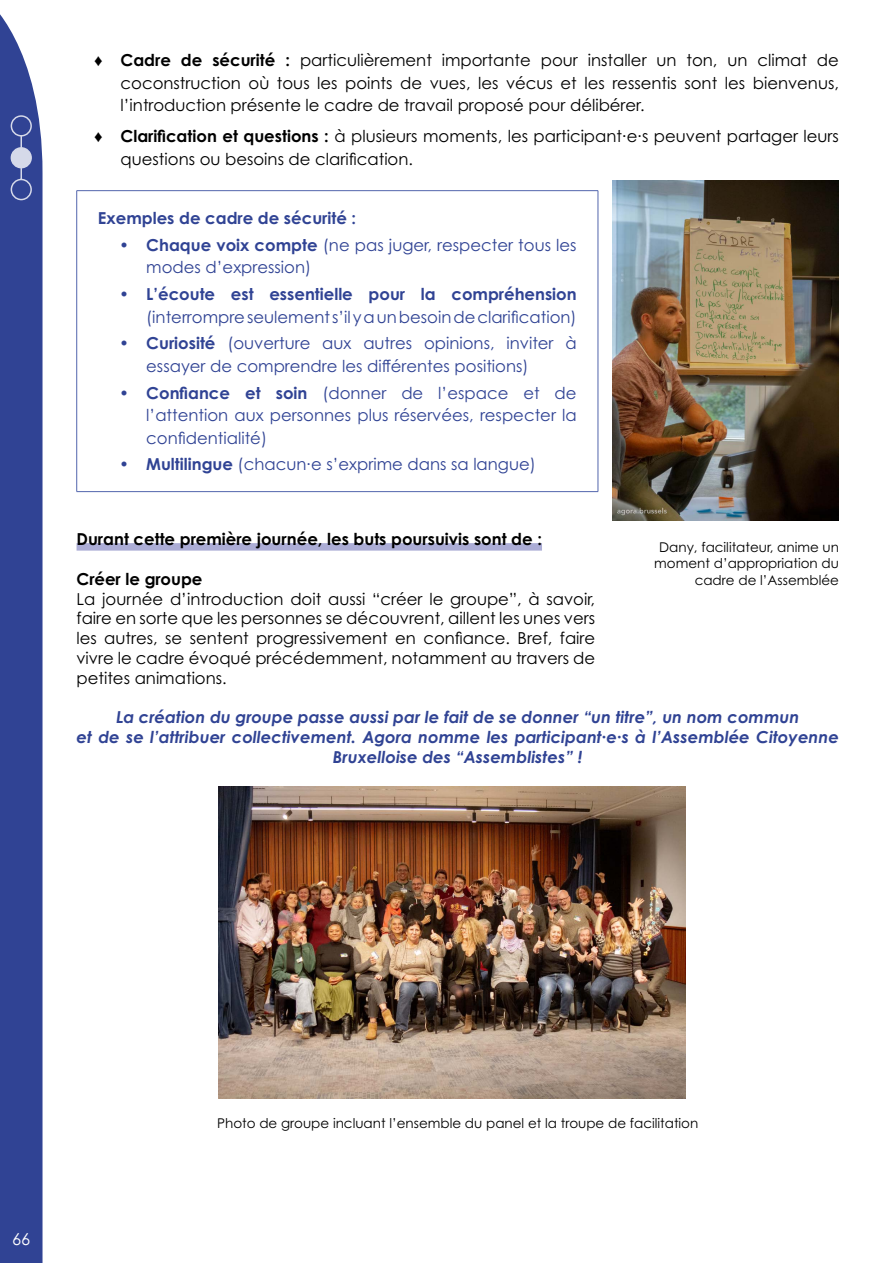
<style>
.page{position:relative;width:893px;height:1263px;background:#fff}
.page>*{position:absolute;margin:0;border:0;box-sizing:border-box;transform-origin:0 0}
.t1{font:16.5px/19.8px "Century Gothic Pro";color:#000;text-align:justify}
.t2{font:16.5px/22.5px "Century Gothic Pro";color:#304394}
.t3{font:italic 700 16.5px/19.8px "Century Gothic Pro";color:#304394;text-align:center}
.t4{font:700 16.5px "Century Gothic Pro";color:#000}
.t5{font:700 16.5px "Century Gothic Pro";color:#304394}
.t6{font:16.5px "Century Gothic Pro";color:#fff}
.t7{font:13.5px/16.2px "Century Gothic Pro";color:#000;text-align:right}
.s1{font-family:"Andale Mono"}
.s2{font-weight:700}
</style>
<div class="page">
<div style="left:0;top:14px;width:43px;height:1249px;background:#304394"></div>
<div style="left:11px;top:115px;width:21px;height:22px;border:2px solid #fff;border-radius:50%"></div>
<svg style="left:10px;top:134px;width:23px;height:67px;background:#6573af"></svg>
<img style="left:612px;top:181px;width:227px;height:340px">
<div style="left:77px;top:543px;width:465px;height:8px;background:#acadd6"></div>
<hr style="left:77px;top:190px;width:521px;height:1px;background:#5265ad">
<hr style="left:76px;top:191px;width:1px;height:300px;background:#5265ad">
<hr style="left:598px;top:191px;width:1px;height:300px;background:#5265ad">
<hr style="left:77px;top:491px;width:521px;height:1px;background:#5265ad">
<img style="left:218px;top:786px;width:468px;height:312px">
<p class="t1" style="left:121px;top:49px;width:720px;line-height:22.5px;text-indent:-27px"><span class="s1">♦</span> <span class="s2">Cadre de sécurité :</span> particulièrement importante pour installer un ton, un climat de coconstruction où tous les points de vues, les vécus et les ressentis sont les bienvenus, l’introduction présente le cadre de travail proposé pour délibérer.</p>
<p class="t1" style="left:121px;top:125px;width:720px;line-height:22.5px;text-indent:-27px"><span class="s1">♦</span> <span class="s2">Clarification et questions :</span> à plusieurs moments, les participant·e·s peuvent partager leurs questions ou besoins de clarification.</p>
<p class="t5" style="left:98px;top:208px;width:260px">Exemples de cadre de sécurité :</p>
<p class="t2" style="left:146px;top:233px;width:432px;text-indent:-27px">• <span class="s2">Chaque voix compte</span> (ne pas juger, respecter tous les modes d’expression)</p>
<p class="t2" style="left:119px;top:283px;width:459px;text-align:right">• <span class="s2">L’écoute est essentielle pour la compréhension </span>(interrompre seulement s’il y a un besoin de clarification)</p>
<p class="t2" style="left:146px;top:332px;width:432px;text-indent:-27px">• <span class="s2">Curiosité</span> (ouverture aux autres opinions, inviter à essayer de comprendre les différentes positions)</p>
<p class="t2" style="left:146px;top:381px;width:432px;text-align:justify;text-indent:-27px">• <span class="s2">Confiance et soin</span> (donner de l’espace et de l’attention aux personnes plus réservées, respecter la confidentialité)</p>
<p class="t2" style="left:119px;top:453px;width:418px">• <span class="s2">Multilingue</span> (chacun·e s’exprime dans sa langue)</p>
<p class="t4" style="left:77px;top:529px;width:467px">Durant cette première journée, les buts poursuivis sont de :</p>
<p class="t4" style="left:77px;top:568px;width:127px">Créer le groupe</p>
<p class="t1" style="left:77px;top:589px;width:520px">La journée d’introduction doit aussi “créer le groupe”, à savoir, faire en sorte que les personnes se découvrent, aillent les unes vers les autres, se sentent progressivement en confiance. Bref, faire vivre le cadre évoqué précédemment, notamment au travers de petites animations.</p>
<p class="t3" style="left:77px;top:707px;width:764px">La création du groupe passe aussi par le fait de se donner “un titre”, un nom commun<br>et de se l’attribuer collectivement. Agora nomme les participant·e·s à l’Assemblée Citoyenne<br>Bruxelloise des “Assemblistes” !</p>
<p class="t7" style="left:654px;top:539px;width:186px">Dany, facilitateur, anime un moment d’appropriation du cadre de l’Assemblée</p>
<p class="t6" style="left:12px;top:1229px;width:20px">66</p>
<p class="t7" style="left:217px;top:1115px;width:483px">Photo de groupe incluant l’ensemble du panel et la troupe de facilitation</p>
</div>
